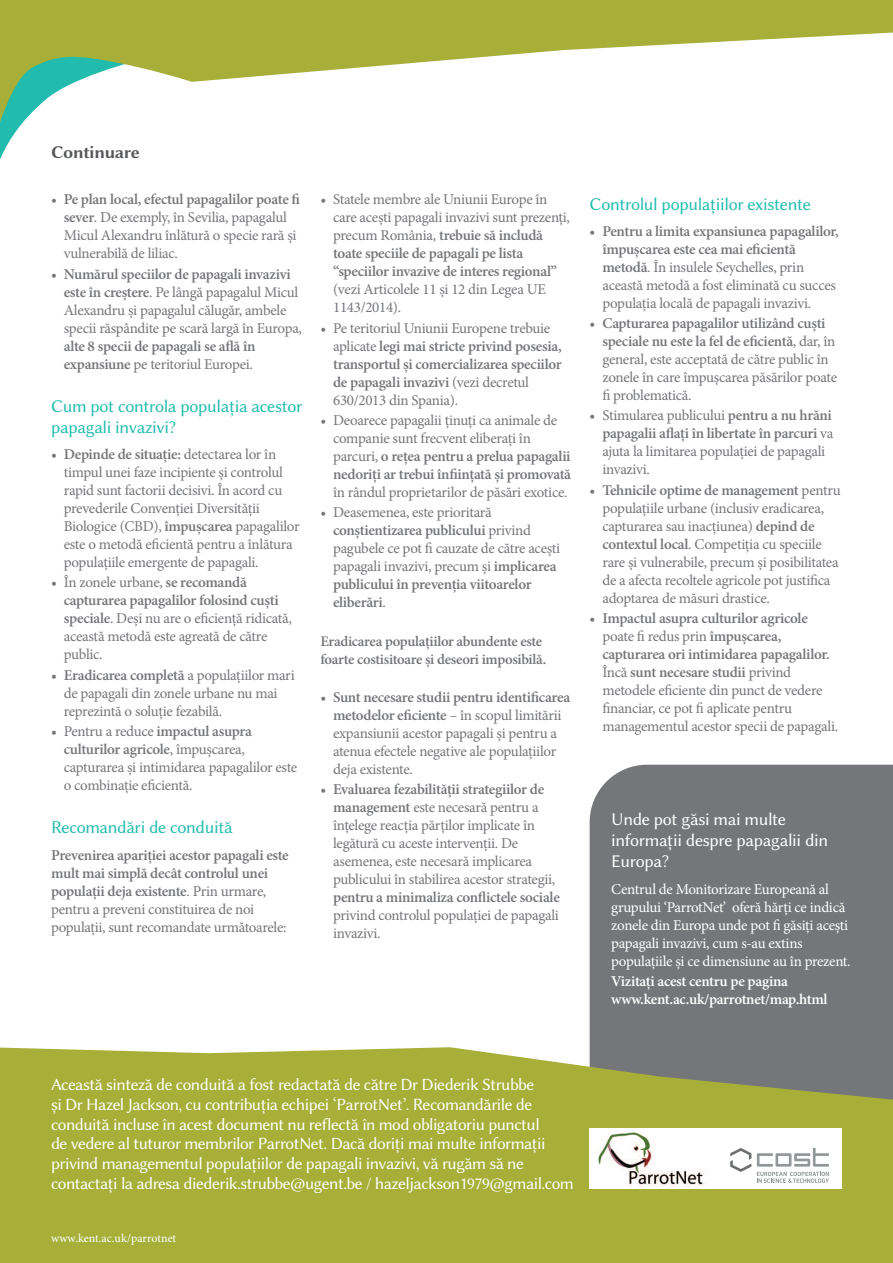
<style>
.page{position:relative;width:893px;height:1263px;background:#fff}
.page>*{position:absolute;margin:0;border:0;box-sizing:border-box;transform-origin:0 0}
.t1{font:18px/21px "Lin Biolinum";letter-spacing:-.02em;color:#22bcae}
.t2{font:18px/21px "Lin Biolinum";letter-spacing:-.02em;color:#fff}
.t3{font:18px "Lin Biolinum B";letter-spacing:-.025em;color:#57585a}
.t4{font:17.25px/20px "Lin Biolinum";letter-spacing:-.03em;color:#fff}
.t5{font:15px/18px "Minion Pro";letter-spacing:-.02em;color:#757679}
.t6{font:600 15px/18px "Minion Pro";letter-spacing:-.02em;color:#757679}
.t7{font:15px/18px "Minion Pro";letter-spacing:-.02em;color:#fff}
.t8{font:600 15px/18px "Minion Pro";letter-spacing:-.02em;color:#fff}
.t9{font:600 14.7px/17.2px "Minion Pro";letter-spacing:-.02em;color:#757679}
.t10{font:12px "Minion Pro";color:#fff}
.s1{font-weight:600}
.s2{font-weight:400}
</style>
<div class="page">
<div style="left:590px;top:765px;width:303px;height:282px;background:#757679"></div>
<svg style="left:0;top:1047px;width:893px;height:174px;background:#a4ac41"></svg>
<div style="left:0;top:1221px;width:893px;height:42px;background:#a7af38"></div>
<svg style="left:0;top:0;width:893px;height:160px"></svg>
<div style="left:590px;top:1128px;width:252px;height:61px;background:#fff"></div>
<svg style="left:757px;top:1172px;width:72px;height:11px"></svg>
<svg style="left:757px;top:1148px;width:72px;height:18px"></svg>
<svg style="left:730px;top:1148px;width:21px;height:24px"></svg>
<img style="left:597px;top:1130px;width:110px;height:57px">
<p class="t3" style="left:51px;top:141px;width:90px">Continuare</p>
<p class="t5" style="left:64px;top:192px;width:238px;text-indent:-13px">• <span class="s1">Pe plan local, efectul papagalilor poate fi sever</span>. De exemply, în Sevilia, papagalul Micul Alexandru înlătură o specie rară și vulnerabilă de liliac.</p>
<p class="t5" style="left:64px;top:266px;width:240px;text-indent:-13px">• <span class="s1">Numărul speciilor de papagali invazivi este în creștere</span>. Pe lângă papagalul Micul Alexandru și papagalul călugăr, ambele specii răspândite pe scară largă în Europa,</p>
<p class="t6" style="left:64px;top:338px;width:193px">alte 8 specii de papagali se află în expansiune <span class="s2">pe teritoriul Europei.</span></p>
<p class="t1" style="left:51px;top:395px;width:253px">Cum pot controla populația acestor papagali invazivi?</p>
<p class="t5" style="left:64px;top:447px;width:237px;text-indent:-13px">• <span class="s1">Depinde de situație:</span> detectarea lor în timpul unei faze incipiente și controlul rapid sunt factorii decisivi. În acord cu prevederile Convenției Diversității Biologice (CBD), <span class="s1">împușcarea</span> papagalilor este o metodă eficientă pentru a înlătura populațiile emergente de papagali.</p>
<p class="t5" style="left:64px;top:575px;width:230px;text-indent:-13px">• În zonele urbane, <span class="s1">se recomandă capturarea papagalilor folosind cuști speciale</span>. Deși nu are o eficiență ridicată, această metodă este agreată de către public.</p>
<p class="t5" style="left:64px;top:667px;width:232px;text-indent:-13px">• <span class="s1">Eradicarea completă</span> a populațiilor mari de papagali din zonele urbane nu mai reprezintă o soluție fezabilă.</p>
<p class="t5" style="left:64px;top:723px;width:235px;text-indent:-13px">• Pentru a reduce <span class="s1">impactul asupra culturilor agricole</span>, împușcarea, capturarea și intimidarea papagalilor este o combinație eficientă.</p>
<p class="t1" style="left:51px;top:816px;width:183px">Recomandări de conduită</p>
<p class="t6" style="left:51px;top:847px;width:239px">Prevenirea apariției acestor papagali este mult mai simplă decât controlul unei populații deja existente<span class="s2">. Prin urmare, pentru a preveni constituirea de noi populații, sunt recomandate următoarele:</span></p>
<p class="t5" style="left:333px;top:192px;width:238px;text-indent:-13px">• Statele membre ale Uniunii Europe în care acești papagali invazivi sunt prezenți, precum România, <span class="s1">trebuie să includă toate speciile de papagali pe lista “speciilor invazive de interes regional”</span></p>
<p class="t5" style="left:333px;top:282px;width:214px">(vezi Articolele 11 și 12 din Legea UE<br>1143/2014).</p>
<p class="t6" style="left:333px;top:320px;width:230px;text-indent:-13px"><span class="s2">• Pe teritoriul Uniunii Europene trebuie aplicate</span> legi mai stricte privind posesia, transportul și comercializarea speciilor de papagali invazivi <span class="s2">(vezi decretul 630/2013 din Spania).</span></p>
<p class="t5" style="left:333px;top:412px;width:239px;text-indent:-13px">• Deoarece papagalii ținuți ca animale de companie sunt frecvent eliberați în parcuri, <span class="s1">o rețea pentru a prelua papagalii nedoriți ar trebui înființată și promovată</span></p>
<p class="t5" style="left:333px;top:484px;width:236px">în rândul proprietarilor de păsări exotice.</p>
<p class="t5" style="left:333px;top:504px;width:229px;text-indent:-13px">• Deasemenea, este prioritară <span class="s1">conștientizarea publicului</span> privind pagubele ce pot fi cauzate de către acești papagali invazivi, precum și <span class="s1">implicarea publicului în prevenția viitoarelor eliberări</span>.</p>
<p class="t9" style="left:320px;top:634px;width:227px">Eradicarea populațiilor abundente este foarte costisitoare și deseori imposibilă.</p>
<p class="t5" style="left:333px;top:689px;width:239px;text-indent:-13px">• <span class="s1">Sunt necesare studii pentru identificarea metodelor eficiente</span> – în scopul limitării expansiunii acestor papagali și pentru a atenua efectele negative ale populațiilor deja existente.</p>
<p class="t5" style="left:333px;top:781px;width:224px;text-indent:-13px">• <span class="s1">Evaluarea fezabilității strategiilor de management</span> este necesară pentru a înțelege reacția părților implicate în legătură cu aceste intervenții. De asemenea, este necesară implicarea publicului în stabilirea acestor strategii,</p>
<p class="t6" style="left:333px;top:889px;width:228px">pentru a minimaliza conflictele sociale</p>
<p class="t5" style="left:333px;top:907px;width:227px">privind controlul populației de papagali invazivi.</p>
<p class="t1" style="left:590px;top:193px;width:223px">Controlul populațiilor existente</p>
<p class="t5" style="left:602px;top:224px;width:238px;text-indent:-13px">• <span class="s1">Pentru a limita expansiunea papagalilor, împușcarea este cea mai eficientă metodă</span>. În insulele Seychelles, prin această metodă a fost eliminată cu succes populația locală de papagali invazivi.</p>
<p class="t5" style="left:602px;top:316px;width:236px;text-indent:-13px">• <span class="s1">Capturarea papagalilor utilizând cuști speciale nu este la fel de eficientă</span>, dar, în general, este acceptată de către public în zonele în care împușcarea păsărilor poate fi problematică.</p>
<p class="t5" style="left:602px;top:408px;width:233px;text-indent:-13px">• Stimularea publicului <span class="s1">pentru a nu hrăni papagalii aflați în libertate în parcuri</span> va ajuta la limitarea populației de papagali invazivi.</p>
<p class="t5" style="left:602px;top:482px;width:240px;text-indent:-13px">• <span class="s1">Tehnicile optime de management</span> pentru populațiile urbane (inclusiv eradicarea, capturarea sau inacțiunea) <span class="s1">depind de contextul local</span>. Competiția cu speciile rare și vulnerabile, precum și posibilitatea de a afecta recoltele agricole pot justifica adoptarea de măsuri drastice.</p>
<p class="t5" style="left:602px;top:610px;width:237px;text-indent:-13px">• <span class="s1">Impactul asupra culturilor agricole </span>poate fi redus prin <span class="s1">împușcarea, capturarea ori intimidarea papagalilor.<br></span>Încă <span class="s1">sunt necesare studii</span> privind metodele eficiente din punct de vedere financiar, ce pot fi aplicate pentru managementul acestor specii de papagali.</p>
<p class="t2" style="left:611px;top:809px;width:218px">Unde pot găsi mai multe informații despre papagalii din<br>Europa?</p>
<p class="t7" style="left:611px;top:881px;width:241px">Centrul de Monitorizare Europeană al grupului ‘ParrotNet’ oferă hărți ce indică zonele din Europa unde pot fi găsiți acești papagali invazivi, cum s-au extins populațiile și ce dimensiune au în prezent.</p>
<p class="t8" style="left:611px;top:974px;width:218px">Vizitați acest centru pe pagina www.kent.ac.uk/parrotnet/map.html</p>
<p class="t4" style="left:51px;top:1074px;width:524px">Această sinteză de conduită a fost redactată de către Dr Diederik Strubbe<br>și Dr Hazel Jackson, cu contribuția echipei ‘ParrotNet’. Recomandările de conduită incluse în acest document nu reflectă în mod obligatoriu punctul<br>de vedere al tuturor membrilor ParrotNet. Dacă doriți mai multe informații privind managementul populațiilor de papagali invazivi, vă rugăm să ne contactați la adresa diederik.strubbe@ugent.be / hazeljackson1979@gmail.com</p>
<p class="t10" style="left:51px;top:1233px;width:127px">www.kent.ac.uk/parrotnet</p>
</div>
